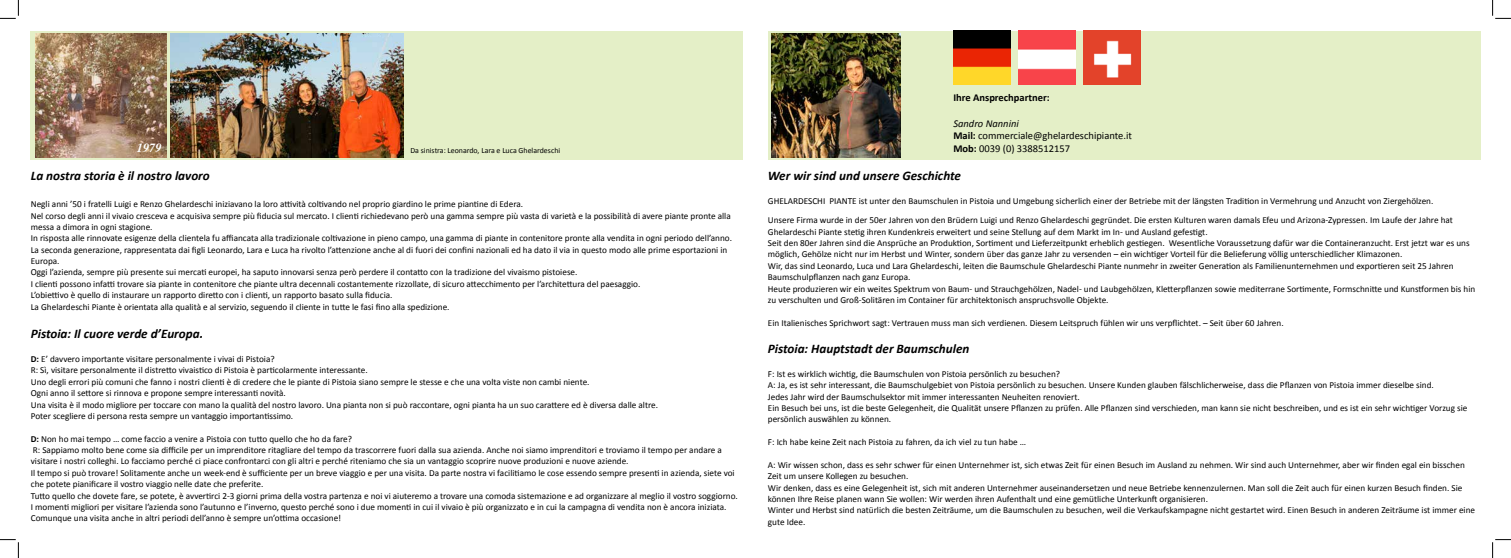
<style>
.page{position:relative;width:1511px;height:558px;background:#fff}
.page>*{position:absolute;margin:0;border:0;box-sizing:border-box;transform-origin:0 0}
.t1{font:italic 700 13.12px "Calibri";color:#000}
.t2{font:italic 700 12.42px "Times";color:#fff}
.t3{font:10.5px/12.6px "Calibri";color:#000}
.t4{font:700 10.5px "Calibri";color:#000}
.t5{font:9.19px/11.4px "Calibri";color:#000}
.t6{font:7.88px "Calibri";color:#000}
.s1{font-weight:700}
.s2{font-style:italic}
</style>
<div class="page">
<div style="left:31px;top:31px;width:712px;height:129px;background:#e4efc7"></div>
<img style="left:36px;top:33px;width:131px;height:124px">
<img style="left:171px;top:33px;width:232px;height:124px">
<div style="left:767px;top:31px;width:712px;height:129px;background:#e4efc7"></div>
<img style="left:771px;top:33px;width:129px;height:125px">
<img style="left:1018px;top:31px;width:57px;height:53px">
<img style="left:1083px;top:31px;width:57px;height:53px">
<img style="left:953px;top:31px;width:57px;height:53px">
<svg style="left:0;top:0;width:19px;height:19px"></svg>
<svg style="left:0;top:539px;width:19px;height:19px"></svg>
<svg style="left:1492px;top:0;width:18px;height:19px"></svg>
<svg style="left:1492px;top:539px;width:18px;height:19px"></svg>
<h2 class="t2" style="left:137px;top:136px;width:26px">1979</h2>
<p class="t6" style="left:410px;top:145px;width:151px">Da sinistra: Leonardo, Lara e Luca Ghelardeschi</p>
<h1 class="t1" style="left:31px;top:167px;width:180px">La nostra storia è il nostro lavoro</h1>
<p class="t5" style="left:31px;top:198px;width:702px">Negli anni ’50 i fratelli Luigi e Renzo Ghelardeschi iniziavano la loro attività coltivando nel proprio giardino le prime piantine di Edera.<br>Nel corso degli anni il vivaio cresceva e acquisiva sempre più fiducia sul mercato. I clienti richiedevano però una gamma sempre più vasta di varietà e la possibilità di avere piante pronte alla messa a dimora in ogni stagione.<br>In risposta alle rinnovate esigenze della clientela fu affiancata alla tradizionale coltivazione in pieno campo, una gamma di piante in contenitore pronte alla vendita in ogni periodo dell’anno.<br>La seconda generazione, rappresentata dai figli Leonardo, Lara e Luca ha rivolto l’attenzione anche al di fuori dei confini nazionali ed ha dato il via in questo modo alle prime esportazioni in Europa.<br>Oggi l’azienda, sempre più presente sui mercati europei, ha saputo innovarsi senza però perdere il contatto con la tradizione del vivaismo pistoiese.<br>I clienti possono infatti trovare sia piante in contenitore che piante ultra decennali costantemente rizzollate, di sicuro attecchimento per l’architettura del paesaggio.<br>L’obiettivo è quello di instaurare un rapporto diretto con i clienti, un rapporto basato sulla fiducia.<br>La Ghelardeschi Piante è orientata alla qualità e al servizio, seguendo il cliente in tutte le fasi fino alla spedizione.</p>
<h1 class="t1" style="left:31px;top:325px;width:174px">Pistoia: Il cuore verde d’Europa.</h1>
<p class="t5" style="left:31px;top:353px;width:628px"><span class="s1">D:</span> E’ davvero importante visitare personalmente i vivai di Pistoia?<br>R: Sì, visitare personalmente il distretto vivaistico di Pistoia è particolarmente interessante.<br>Uno degli errori più comuni che fanno i nostri clienti è di credere che le piante di Pistoia siano sempre le stesse e che una volta viste non cambi niente.<br>Ogni anno il settore si rinnova e propone sempre interessanti novità.<br>Una visita è il modo migliore per toccare con mano la qualità del nostro lavoro. Una pianta non si può raccontare, ogni pianta ha un suo carattere ed è diversa dalle altre.<br>Poter scegliere di persona resta sempre un vantaggio importantissimo.</p>
<p class="t5" style="left:31px;top:432px;width:708px"><span class="s1">D:</span> Non ho mai tempo … come faccio a venire a Pistoia con tutto quello che ho da fare?<br>R: Sappiamo molto bene come sia difficile per un imprenditore ritagliare del tempo da trascorrere fuori dalla sua azienda. Anche noi siamo imprenditori e troviamo il tempo per andare a visitare i nostri colleghi. Lo facciamo perché ci piace confrontarci con gli altri e perché riteniamo che sia un vantaggio scoprire nuove produzioni e nuove aziende.<br>Il tempo si può trovare! Solitamente anche un week-end è sufficiente per un breve viaggio e per una visita. Da parte nostra vi facilitiamo le cose essendo sempre presenti in azienda, siete voi che potete pianificare il vostro viaggio nelle date che preferite.<br>Tutto quello che dovete fare, se potete, è avvertirci 2-3 giorni prima della vostra partenza e noi vi aiuteremo a trovare una comoda sistemazione e ad organizzare al meglio il vostro soggiorno.<br>I momenti migliori per visitare l’azienda sono l’autunno e l’inverno, questo perché sono i due momenti in cui il vivaio è più organizzato e in cui la campagna di vendita non è ancora iniziata.<br>Comunque una visita anche in altri periodi dell’anno è sempre un’ottima occasione!</p>
<p class="t4" style="left:953px;top:91px;width:98px">Ihre Ansprechpartner:</p>
<p class="t3" style="left:953px;top:116px;width:180px"><span class="s2">Sandro Nannini<br></span><span class="s1">Mail:</span> commerciale@ghelardeschipiante.it<br><span class="s1">Mob:</span> 0039 (0) 3388512157</p>
<h1 class="t1" style="left:767px;top:167px;width:195px">Wer wir sind und unsere Geschichte</h1>
<p class="t5" style="left:767px;top:191px;width:686px;line-height:19.2px">GHELARDESCHI PIANTE ist unter den Baumschulen in Pistoia und Umgebung sicherlich einer der Betriebe mit der längsten Tradition in Vermehrung und Anzucht von Ziergehölzen.<br>Unsere Firma wurde in der 50er Jahren von den Brüdern Luigi und Renzo Ghelardeschi gegründet. Die ersten Kulturen waren damals Efeu und Arizona-Zypressen. Im Laufe der Jahre hat</p>
<p class="t5" style="left:767px;top:225px;width:708px">Ghelardeschi Piante stetig ihren Kundenkreis erweitert und seine Stellung auf dem Markt im In- und Ausland gefestigt.<br>Seit den 80er Jahren sind die Ansprüche an Produktion, Sortiment und Lieferzeitpunkt erheblich gestiegen. Wesentliche Voraussetzung dafür war die Containeranzucht. Erst jetzt war es uns möglich, Gehölze nicht nur im Herbst und Winter, sondern über das ganze Jahr zu versenden – ein wichtiger Vorteil für die Belieferung völlig unterschiedlicher Klimazonen.<br>Wir, das sind Leonardo, Luca und Lara Ghelardeschi, leiten die Baumschule Ghelardeschi Piante nunmehr in zweiter Generation als Familienunternehmen und exportieren seit 25 Jahren Baumschulpflanzen nach ganz Europa.<br>Heute produzieren wir ein weites Spektrum von Baum- und Strauchgehölzen, Nadel- und Laubgehölzen, Kletterpflanzen sowie mediterrane Sortimente, Formschnitte und Kunstformen bis hin zu verschulten und Groß-Solitären im Container für architektonisch anspruchsvolle Objekte.</p>
<p class="t5" style="left:767px;top:316px;width:517px">Ein Italienisches Sprichwort sagt: Vertrauen muss man sich verdienen. Diesem Leitspruch fühlen wir uns verpflichtet. – Seit über 60 Jahren.</p>
<h1 class="t1" style="left:767px;top:340px;width:203px">Pistoia: Hauptstadt der Baumschulen</h1>
<p class="t5" style="left:767px;top:367px;width:701px">F: Ist es wirklich wichtig, die Baumschulen von Pistoia persönlich zu besuchen?<br>A: Ja, es ist sehr interessant, die Baumschulgebiet von Pistoia persönlich zu besuchen. Unsere Kunden glauben fälschlicherweise, dass die Pflanzen von Pistoia immer dieselbe sind.<br>Jedes Jahr wird der Baumschulsektor mit immer interessanten Neuheiten renoviert.<br>Ein Besuch bei uns, ist die beste Gelegenheit, die Qualität unsere Pflanzen zu prüfen. Alle Pflanzen sind verschieden, man kann sie nicht beschreiben, und es ist ein sehr wichtiger Vorzug sie persönlich auswählen zu können.</p>
<p class="t5" style="left:767px;top:436px;width:260px">F: Ich habe keine Zeit nach Pistoia zu fahren, da ich viel zu tun habe …</p>
<p class="t5" style="left:767px;top:458px;width:708px">A: Wir wissen schon, dass es sehr schwer für einen Unternehmer ist, sich etwas Zeit für einen Besuch im Ausland zu nehmen. Wir sind auch Unternehmer, aber wir finden egal ein bisschen Zeit um unsere Kollegen zu besuchen.<br>Wir denken, dass es eine Gelegenheit ist, sich mit anderen Unternehmer auseinandersetzen und neue Betriebe kennenzulernen. Man soll die Zeit auch für einen kurzen Besuch finden. Sie können Ihre Reise planen wann Sie wollen: Wir werden ihren Aufenthalt und eine gemütliche Unterkunft organisieren.<br>Winter und Herbst sind natürlich die besten Zeiträume, um die Baumschulen zu besuchen, weil die Verkaufskampagne nicht gestartet wird. Einen Besuch in anderen Zeiträume ist immer eine gute Idee.</p>
</div>
